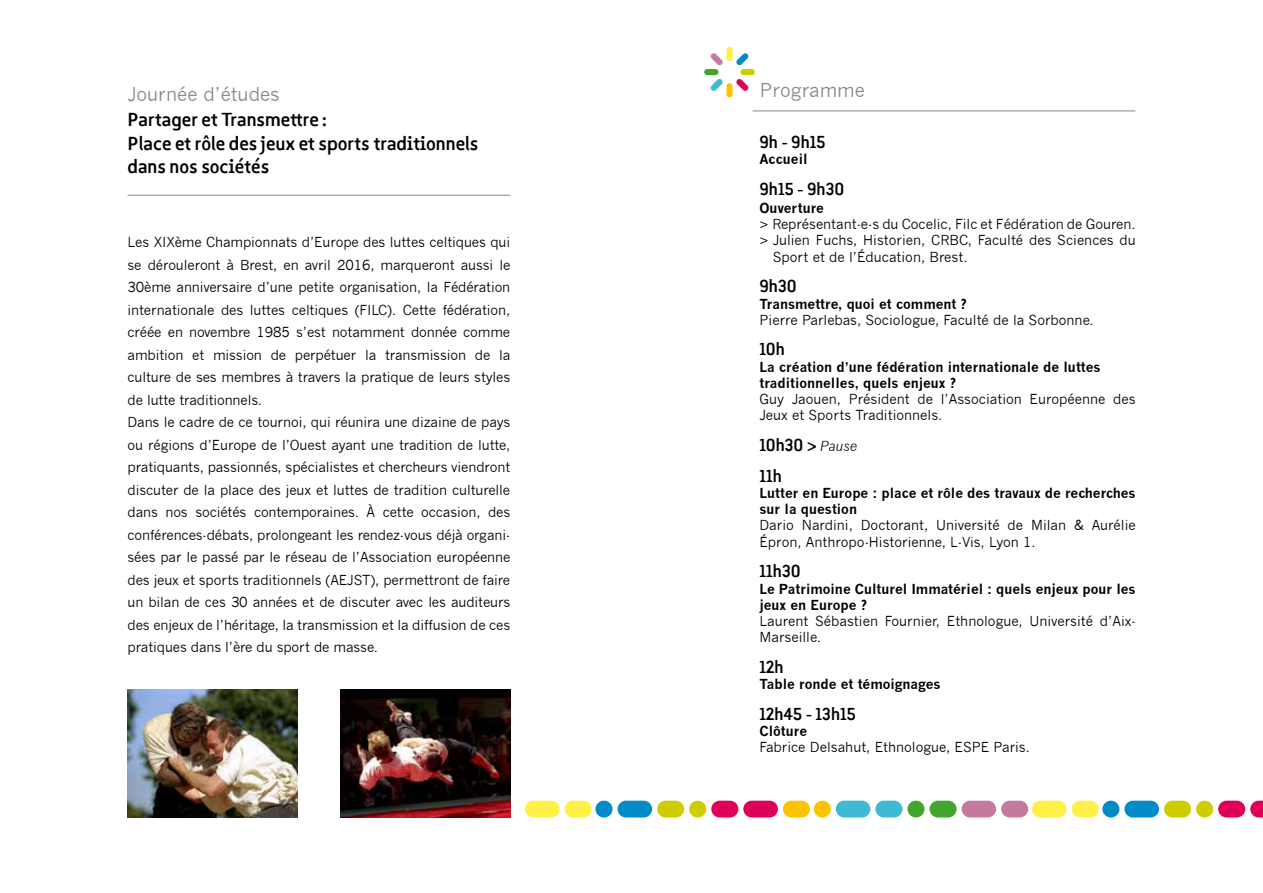
<style>
.page{position:relative;width:1263px;height:893px;background:#fff}
.page>*{position:absolute;margin:0;border:0;box-sizing:border-box;transform-origin:0 0}
.t1{font:700 19.65px/23.5px "Focus LF";color:#000}
.t2{font:18.6px "News Gothic";color:#87888a}
.t3{font:700 18px/30.8px "Focus LF";color:#000}
.t4{font:13.5px/22.5px "News Gothic";letter-spacing:-.01em;color:#000}
.t5{font:700 13.5px/16.2px "News Gothic";color:#000}
.s1{font-weight:400}
.s2{font-family:"News Gothic";font-weight:400;font-style:italic;font-size:13.5px}
</style>
<div class="page">
<div style="left:525px;top:801px;width:35px;height:16px;background:#ffef47;border-radius:8px"></div>
<div style="left:783px;top:801px;width:27px;height:16px;background:#fcc400;border-radius:8px"></div>
<div style="left:565px;top:801px;width:27px;height:16px;background:#ffef47;border-radius:8px"></div>
<div style="left:814px;top:801px;width:17px;height:16px;background:#fcc400;border-radius:8px"></div>
<div style="left:595px;top:801px;width:17px;height:16px;background:#008bc8;border-radius:8px"></div>
<div style="left:836px;top:801px;width:34px;height:16px;background:#3fb9d4;border-radius:8px"></div>
<div style="left:657px;top:801px;width:27px;height:16px;background:#cdcd00;border-radius:8px"></div>
<div style="left:907px;top:801px;width:17px;height:16px;background:#41a62b;border-radius:8px"></div>
<div style="left:617px;top:801px;width:35px;height:16px;background:#008bc8;border-radius:8px"></div>
<div style="left:875px;top:801px;width:27px;height:16px;background:#3fb9d4;border-radius:8px"></div>
<div style="left:689px;top:801px;width:17px;height:16px;background:#cdcd00;border-radius:8px"></div>
<div style="left:929px;top:801px;width:27px;height:16px;background:#41a62b;border-radius:8px"></div>
<div style="left:711px;top:801px;width:27px;height:16px;background:#de0059;border-radius:8px"></div>
<div style="left:961px;top:801px;width:35px;height:16px;background:#c6799e;border-radius:8px"></div>
<div style="left:743px;top:801px;width:35px;height:16px;background:#de0059;border-radius:8px"></div>
<div style="left:1001px;top:801px;width:27px;height:16px;background:#c6799e;border-radius:8px"></div>
<div style="left:1032px;top:801px;width:34px;height:16px;background:#ffef47;border-radius:8px"></div>
<div style="left:1071px;top:801px;width:27px;height:16px;background:#ffef47;border-radius:8px"></div>
<div style="left:1102px;top:801px;width:17px;height:16px;background:#008bc8;border-radius:8px"></div>
<div style="left:1164px;top:801px;width:27px;height:16px;background:#cdcd00;border-radius:8px"></div>
<div style="left:1124px;top:801px;width:35px;height:16px;background:#008bc8;border-radius:8px"></div>
<div style="left:1196px;top:801px;width:17px;height:16px;background:#cdcd00;border-radius:8px"></div>
<div style="left:1218px;top:801px;width:27px;height:16px;background:#de0059;border-radius:8px"></div>
<svg style="left:1250px;top:801px;width:13px;height:16px"></svg>
<hr style="left:128px;top:195px;width:382px;height:1px;background:#87888a">
<img style="left:128px;top:690px;width:170px;height:127px">
<img style="left:340px;top:690px;width:170px;height:127px">
<hr style="left:753px;top:111px;width:382px;height:1px;background:#87888a">
<svg style="left:736px;top:53px;width:12px;height:12px"></svg>
<svg style="left:710px;top:79px;width:13px;height:12px"></svg>
<div style="left:740px;top:69px;width:15px;height:6px;background:#cdcd00;border-radius:3px"></div>
<div style="left:704px;top:69px;width:14px;height:6px;background:#41a62b;border-radius:3px"></div>
<svg style="left:736px;top:79px;width:12px;height:12px"></svg>
<svg style="left:710px;top:53px;width:13px;height:12px"></svg>
<div style="left:726px;top:83px;width:6px;height:14px;background:#fcc400;border-radius:3px"></div>
<div style="left:726px;top:47px;width:6px;height:14px;background:#ffef47;border-radius:3px"></div>
<h2 class="t2" style="left:128px;top:83px;width:154px">Journée d’études</h2>
<h2 class="t2" style="left:760px;top:80px;width:107px">Programme</h2>
<h1 class="t1" style="left:128px;top:107px;width:352px">Partager et Transmettre :<br>Place et rôle des jeux et sports traditionnels dans nos sociétés</h1>
<h3 class="t3" style="left:759px;top:126px;width:68px">9h - 9h15</h3>
<p class="t5" style="left:759px;top:151px;width:50px">Accueil</p>
<h3 class="t3" style="left:759px;top:173px;width:86px">9h15 - 9h30</h3>
<p class="t5" style="left:759px;top:200px;width:66px">Ouverture</p>
<p class="t4" style="left:759px;top:213px;width:378px">&gt; Représentant-e-s du Cocelic, Filc et Fédération de Gouren.</p>
<p class="t4" style="left:759px;top:229px;width:378px">&gt; Julien Fuchs, Historien, CRBC, Faculté des Sciences du</p>
<p class="t4" style="left:773px;top:245px;width:196px">Sport et de l’Éducation, Brest.</p>
<h3 class="t3" style="left:759px;top:271px;width:39px">9h30</h3>
<p class="t5" style="left:759px;top:295px;width:209px">Transmettre, quoi et comment ?</p>
<p class="t4" style="left:759px;top:309px;width:336px">Pierre Parlebas, Sociologue, Faculté de la Sorbonne.</p>
<h3 class="t3" style="left:759px;top:334px;width:27px">10h</h3>
<p class="t5" style="left:759px;top:358px;width:343px">La création d’une fédération internationale de luttes traditionnelles, quels enjeux ?</p>
<p class="t4" style="left:759px;top:391px;width:378px;line-height:16.2px">Guy Jaouen, Président de l’Association Européenne des<br>Jeux et Sports Traditionnels.</p>
<h3 class="t3" style="left:759px;top:429px;width:99px">10h30 <span class="s1">&gt;</span> <span class="s2">Pause<br></span>11h</h3>
<p class="t5" style="left:759px;top:485px;width:378px">Lutter en Europe : place et rôle des travaux de recherches sur la question</p>
<p class="t4" style="left:759px;top:517px;width:378px;line-height:16.2px">Dario Nardini, Doctorant, Université de Milan &amp; Aurélie<br>Épron, Anthropo-Historienne, L-Vis, Lyon 1.</p>
<h3 class="t3" style="left:759px;top:556px;width:43px">11h30</h3>
<p class="t5" style="left:759px;top:580px;width:378px">Le Patrimoine Culturel Immatériel : quels enjeux pour les jeux en Europe ?</p>
<p class="t4" style="left:759px;top:613px;width:378px;line-height:16.2px">Laurent Sébastien Fournier, Ethnologue, Université d’Aix-<br>Marseille.</p>
<h3 class="t3" style="left:759px;top:651px;width:26px">12h</h3>
<p class="t5" style="left:759px;top:676px;width:183px">Table ronde et témoignages</p>
<h3 class="t3" style="left:759px;top:698px;width:98px">12h45 - 13h15</h3>
<p class="t5" style="left:759px;top:723px;width:49px">Clôture</p>
<p class="t4" style="left:759px;top:736px;width:272px">Fabrice Delsahut, Ethnologue, ESPE Paris.</p>
<p class="t4" style="left:128px;top:231px;width:384px">Les XIXème Championnats d’Europe des luttes celtiques qui se dérouleront à Brest, en avril 2016, marqueront aussi le 30ème anniversaire d’une petite organisation, la Fédération internationale des luttes celtiques (FILC). Cette fédération, créée en novembre 1985 s’est notamment donnée comme ambition et mission de perpétuer la transmission de la culture de ses membres à travers la pratique de leurs styles de lutte traditionnels.<br>Dans le cadre de ce tournoi, qui réunira une dizaine de pays ou régions d’Europe de l’Ouest ayant une tradition de lutte, pratiquants, passionnés, spécialistes et chercheurs viendront discuter de la place des jeux et luttes de tradition culturelle dans nos sociétés contemporaines. À cette occasion, des conférences-débats, prolongeant les rendez-vous déjà organi&shy;sées par le passé par le réseau de l’Association européenne des jeux et sports traditionnels (AEJST), permettront de faire un bilan de ces 30 années et de discuter avec les auditeurs des enjeux de l’héritage, la transmission et la diffusion de ces pratiques dans l’ère du sport de masse.</p>
</div>
